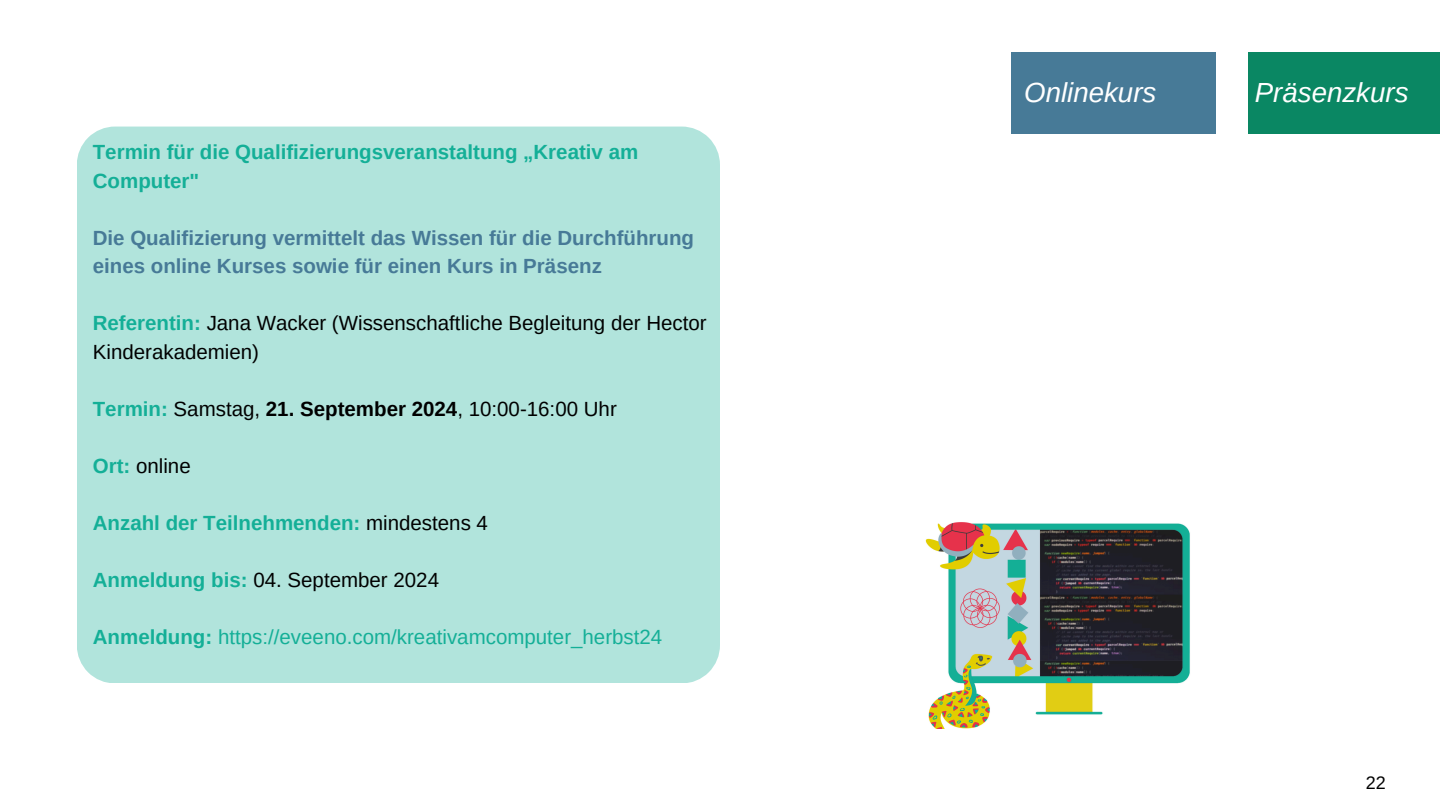
<style>
.page{position:relative;width:1440px;height:810px;background:#fff}
.page>*{position:absolute;margin:0;border:0;box-sizing:border-box;transform-origin:0 0}
.t1{font:italic 27.7px "Arimo";color:#fff}
.t2{font:20.5px/28.5px "Arimo";color:#000}
.t3{font:700 20.5px/28.5px "Arimo";color:#477a97}
.t4{font:700 20.5px/28.5px "Arimo";color:#14af97}
.t5{font:20.5px "Arimo";color:#14af97}
.t6{font:18px "Arimo";color:#000}
.s1{font-weight:700;color:#14af97}
.s2{font-weight:700}
.s3{font-weight:400;color:#000}
</style>
<div class="page">
<div style="left:1249px;top:52px;width:191px;height:82px;background:#0a8763"></div>
<div style="left:1012px;top:52px;width:203px;height:82px;background:#477a97"></div>
<div style="left:77px;top:127px;width:643px;height:556px;background:#b1e4dc"></div>
<img style="left:925px;top:522px;width:265px;height:207px">
<p class="t4" style="left:93px;top:138px;width:547px">Termin für die Qualifizierungsveranstaltung „Kreativ am<br>Computer"</p>
<p class="t3" style="left:93px;top:224px;width:603px">Die Qualifizierung vermittelt das Wissen für die Durchführung eines online Kurses sowie für einen Kurs in Präsenz</p>
<p class="t2" style="left:93px;top:309px;width:615px"><span class="s1">Referentin:</span> Jana Wacker (Wissenschaftliche Begleitung der Hector<br>Kinderakademien)</p>
<p class="t2" style="left:93px;top:395px;width:526px"><span class="s1">Termin:</span> Samstag, <span class="s2">21. September 2024</span>, 10:00-16:00 Uhr</p>
<p class="t2" style="left:93px;top:452px;width:99px"><span class="s1">Ort:</span> online</p>
<p class="t4" style="left:93px;top:509px;width:397px">Anzahl der Teilnehmenden: <span class="s3">mindestens 4</span></p>
<h1 class="t2" style="left:93px;top:566px;width:348px"><span class="s1">Anmeldung bis:</span> 04. September 2024</h1>
<h2 class="t5" style="left:93px;top:625px;width:571px"><span class="s2">Anmeldung:</span> https://eveeno.com/kreativamcomputer_herbst24</h2>
<p class="t1" style="left:1024px;top:77px;width:134px">Onlinekurs</p>
<h3 class="t1" style="left:1255px;top:77px;width:155px">Präsenzkurs</h3>
<h1 class="t6" style="left:1366px;top:773px;width:22px">22</h1>
</div>
